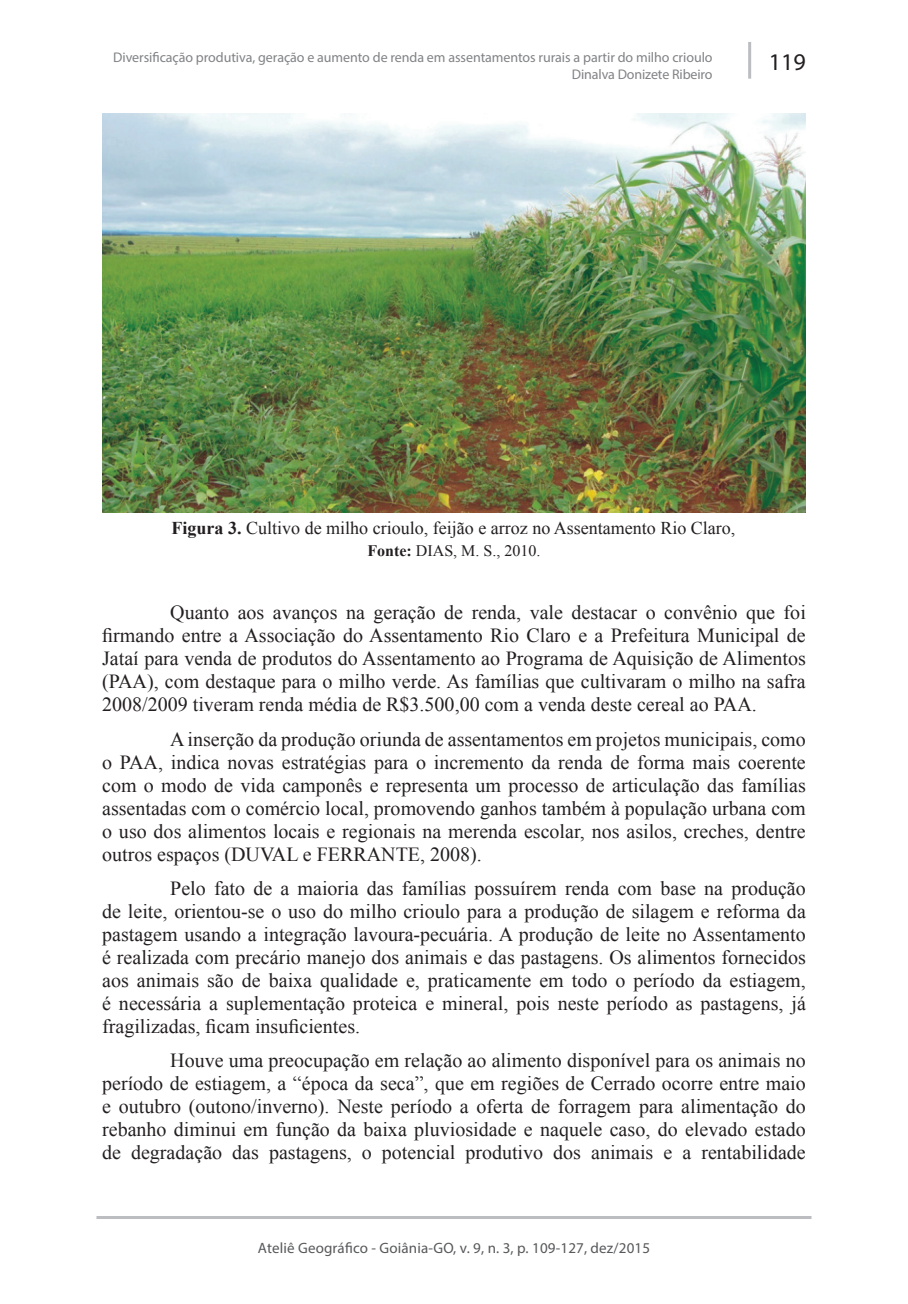
<style>
.page{position:relative;width:908px;height:1304px;background:#fff}
.page>*{position:absolute;margin:0;border:0;box-sizing:border-box;transform-origin:0 0}
.t1{font:24px "Myriad Pro";color:#231f20}
.t2{font:20px/23px "Times New Roman";color:#231f20;text-align:justify}
.t3{font:18px "Times New Roman";color:#231f20}
.t4{font:16px "Times New Roman";color:#231f20}
.t5{font:15px "Myriad Pro";letter-spacing:.01em;color:#57585a}
.t6{font:14px/16.8px "Myriad Pro";letter-spacing:-.005em;color:#808285;text-align:right}
.s1{font-weight:700}
</style>
<div class="page">
<hr style="left:96px;top:1216px;width:715px;height:3px;background:#bcbdc0">
<hr style="left:747px;top:42px;width:3px;height:37px;background:#bcbdc0">
<img style="left:102px;top:113px;width:703px;height:399px">
<p class="t6" style="left:113px;top:49px;width:600px">Diversificação produtiva, geração e aumento de renda em assentamentos rurais a partir do milho crioulo<br>Dinalva Donizete Ribeiro</p>
<p class="t1" style="left:768px;top:47px;width:38px">119</p>
<p class="t3" style="left:171px;top:516px;width:565px"><span class="s1">Figura 3.</span> Cultivo de milho crioulo, feijão e arroz no Assentamento Rio Claro,</p>
<p class="t4" style="left:367px;top:540px;width:174px"><span class="s1">Fonte:</span> DIAS, M. S., 2010.</p>
<p class="t2" style="left:102px;top:601px;width:705px;text-indent:68px">Quanto aos avanços na geração de renda, vale destacar o convênio que foi firmando entre a Associação do Assentamento Rio Claro e a Prefeitura Municipal de Jataí para venda de produtos do Assentamento ao Programa de Aquisição de Alimentos (PAA), com destaque para o milho verde. As famílias que cultivaram o milho na safra 2008/2009 tiveram renda média de R$3.500,00 com a venda deste cereal ao PAA.</p>
<p class="t2" style="left:102px;top:727px;width:705px;text-indent:68px">A inserção da produção oriunda de assentamentos em projetos municipais, como o PAA, indica novas estratégias para o incremento da renda de forma mais coerente com o modo de vida camponês e representa um processo de articulação das famílias assentadas com o comércio local, promovendo ganhos também à população urbana com o uso dos alimentos locais e regionais na merenda escolar, nos asilos, creches, dentre outros espaços (DUVAL e FERRANTE, 2008).</p>
<p class="t2" style="left:102px;top:876px;width:705px;text-indent:68px">Pelo fato de a maioria das famílias possuírem renda com base na produção de leite, orientou-se o uso do milho crioulo para a produção de silagem e reforma da pastagem usando a integração lavoura-pecuária. A produção de leite no Assentamento é realizada com precário manejo dos animais e das pastagens. Os alimentos fornecidos aos animais são de baixa qualidade e, praticamente em todo o período da estiagem, é necessária a suplementação proteica e mineral, pois neste período as pastagens, já fragilizadas, ficam insuficientes.</p>
<p class="t2" style="left:102px;top:1049px;width:705px;text-indent:68px">Houve uma preocupação em relação ao alimento disponível para os animais no período de estiagem, a “época da seca”, que em regiões de Cerrado ocorre entre maio e outubro (outono/inverno). Neste período a oferta de forragem para alimentação do rebanho diminui em função da baixa pluviosidade e naquele caso, do elevado estado de degradação das pastagens, o potencial produtivo dos animais e a rentabilidade</p>
<p class="t5" style="left:258px;top:1239px;width:393px">Ateliê Geográfico - Goiânia-GO, v. 9, n. 3, p. 109-127, dez/2015</p>
</div>
